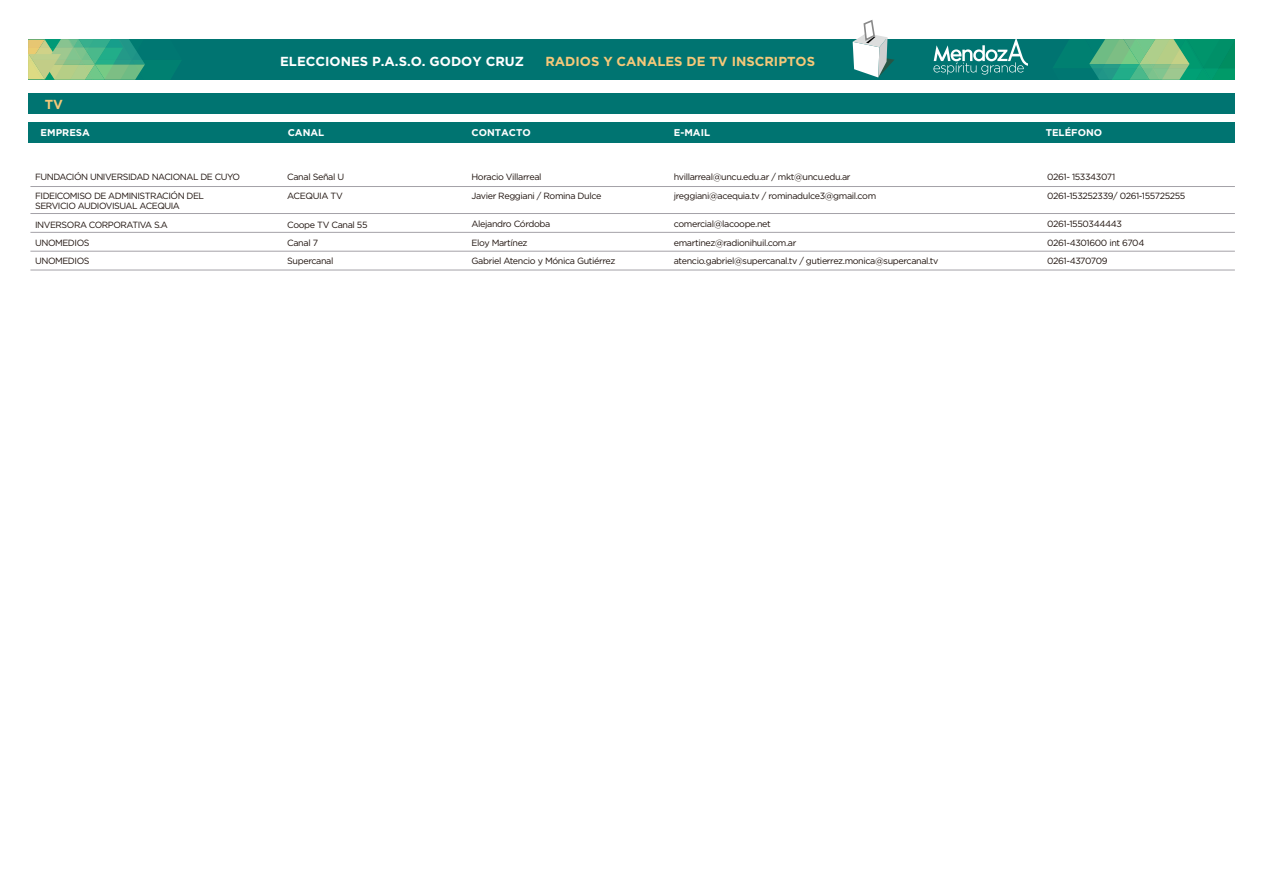
<style>
.page{position:relative;width:1263px;height:893px;background:#fff}
.page>*{position:absolute;margin:0;border:0;box-sizing:border-box;transform-origin:0 0}
.t1{font:700 13.05px "Gotham";color:#f5c879}
.t2{font:700 13.05px "Gotham";color:#fff}
.t3{font:700 9.75px "Gotham";color:#fff}
.t4{font:9px/18.3px "Gotham";letter-spacing:-.04em;color:#1e120d}
</style>
<div class="page">
<div style="left:28px;top:39px;width:1207px;height:41px;background:#007471"></div>
<svg style="left:1053px;top:39px;width:182px;height:41px"></svg>
<svg style="left:28px;top:39px;width:153px;height:41px"></svg>
<div style="left:29px;top:122px;width:1206px;height:20px;background:#007471"></div>
<div style="left:29px;top:93px;width:1206px;height:20px;background:#007471"></div>
<svg style="left:853px;top:20px;width:41px;height:58px"></svg>
<svg style="left:933px;top:39px;width:95px;height:36px"></svg>
<hr style="left:30px;top:186px;width:1205px;height:1px;background:#a4a2a8">
<hr style="left:30px;top:213px;width:1205px;height:1px;background:#a4a2a8">
<hr style="left:30px;top:232px;width:1205px;height:1px;background:#a4a2a8">
<hr style="left:30px;top:251px;width:1205px;height:1px;background:#a4a2a8">
<hr style="left:30px;top:270px;width:1205px;height:1px;background:#a4a2a8">
<h1 class="t2" style="left:280px;top:53px;width:245px">ELECCIONES P.A.S.O. GODOY CRUZ</h1>
<h1 class="t1" style="left:545px;top:53px;width:271px">RADIOS Y CANALES DE TV INSCRIPTOS</h1>
<h1 class="t1" style="left:45px;top:96px;width:20px">TV</h1>
<p class="t3" style="left:41px;top:126px;width:51px">EMPRESA</p>
<p class="t3" style="left:288px;top:126px;width:38px">CANAL</p>
<p class="t3" style="left:471px;top:126px;width:61px">CONTACTO</p>
<p class="t3" style="left:674px;top:126px;width:38px">E-MAIL</p>
<p class="t3" style="left:1046px;top:126px;width:58px">TELÉFONO</p>
<p class="t4" style="left:35px;top:168px;width:206px">FUNDACIÓN UNIVERSIDAD NACIONAL DE CUYO<br>FIDEICOMISO DE ADMINISTRACIÓN DEL</p>
<p class="t4" style="left:35px;top:197px;width:146px">SERVICIO AUDIOVISUAL ACEQUIA<br>INVERSORA CORPORATIVA S.A<br>UNOMEDIOS<br>UNOMEDIOS</p>
<p class="t4" style="left:674px;top:168px;width:204px">hvillarreal@uncu.edu.ar / mkt@uncu.edu.ar jreggiani@acequia.tv / rominadulce3@gmail.com</p>
<p class="t4" style="left:674px;top:215px;width:266px">comercial@lacoope.net<br>emartinez@radionihuil.com.ar<br>atencio.gabriel@supercanal.tv / gutierrez.monica@supercanal.tv</p>
<p class="t4" style="left:471px;top:168px;width:131px">Horacio Villarreal<br>Javier Reggiani / Romina Dulce</p>
<p class="t4" style="left:471px;top:215px;width:145px">Alejandro Córdoba<br>Eloy Martínez<br>Gabriel Atencio y Mónica Gutiérrez</p>
<p class="t4" style="left:287px;top:168px;width:59px">Canal Señal U<br>ACEQUIA TV</p>
<p class="t4" style="left:287px;top:215px;width:82px">Coope TV Canal 55<br>Canal 7<br>Supercanal</p>
<p class="t4" style="left:1047px;top:168px;width:140px">0261- 153343071<br>0261-153252339/ 0261-155725255</p>
<p class="t4" style="left:1047px;top:215px;width:99px">0261-1550344443<br>0261-4301600 int 6704<br>0261-4370709</p>
</div>
